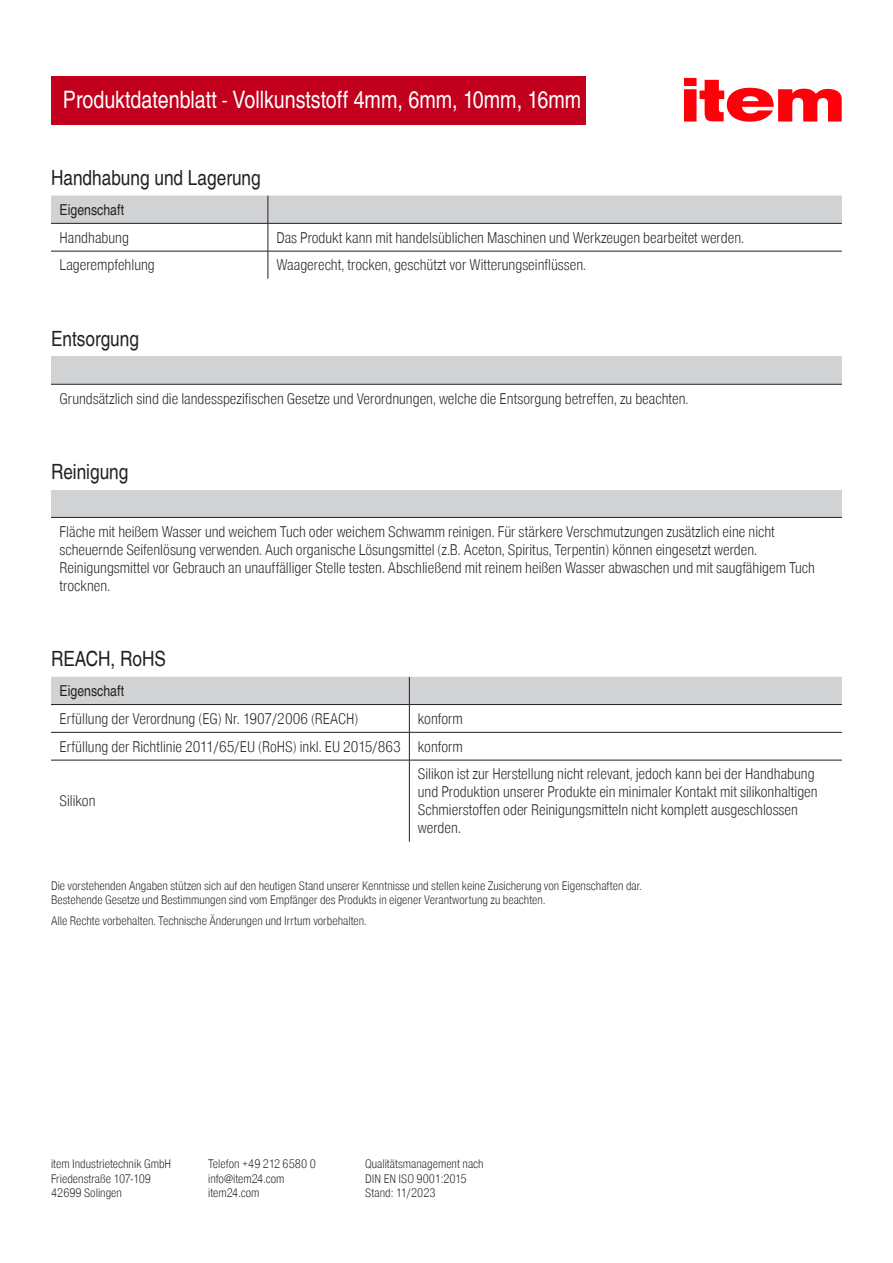
<style>
.page{position:relative;width:893px;height:1263px;background:#fff}
.page>*{position:absolute;margin:0;border:0;box-sizing:border-box;transform-origin:0 0}
.Headline_auf_rotem_Balken_16pt{font:24px "Item Global Reg Con";color:#fff}
.Copytext_Reg{font:21px "Nimbus Item Reg Con";color:#231f20}
.Copytext{font:15px/18px "Item Global Lig Con";color:#231f20}
.Copytext_Reg-2{font:15px "Nimbus Item Reg Con";color:#231f20}
.Copytext-2{font:12px/14.4px "Item Global Lig Con";color:#231f20}
.s1{font-family:"Item Global Lig Con"}
</style>
<div class="page">
<div style="left:51px;top:77px;width:535px;height:48px;background:#c2001d"></div>
<svg style="left:684px;top:78px;width:158px;height:44px"></svg>
<svg style="left:51px;top:196px;width:791px;height:83px"></svg>
<hr style="left:268px;top:223px;width:574px;height:1px;background:#231f20">
<hr style="left:51px;top:223px;width:217px;height:1px;background:#231f20">
<div style="left:51px;top:356px;width:791px;height:28px;background:#d1d2d4"></div>
<hr style="left:51px;top:384px;width:791px;height:1px;background:#231f20">
<div style="left:51px;top:490px;width:791px;height:27px;background:#d1d2d4"></div>
<hr style="left:51px;top:517px;width:791px;height:1px;background:#231f20">
<hr style="left:51px;top:760px;width:358px;height:1px;background:#231f20">
<hr style="left:409px;top:760px;width:1px;height:82px;background:#231f20">
<hr style="left:409px;top:760px;width:433px;height:1px;background:#231f20">
<svg style="left:51px;top:677px;width:791px;height:83px"></svg>
<hr style="left:409px;top:704px;width:433px;height:1px;background:#231f20">
<hr style="left:51px;top:704px;width:358px;height:1px;background:#231f20">
<p class="Headline_auf_rotem_Balken_16pt" style="left:63px;top:82px;width:520px">Produktdatenblatt <span class="s1">-</span> Vollkunststoff 4mm, 6mm, 10mm, 16mm</p>
<p class="Copytext_Reg" style="left:51px;top:165px;width:211px">Handhabung und Lagerung</p>
<p class="Copytext_Reg-2" style="left:60px;top:201px;width:66px">Eigenschaft</p>
<p class="Copytext" style="left:60px;top:229px;width:71px">Handhabung</p>
<p class="Copytext" style="left:276px;top:229px;width:469px">Das Produkt kann mit handelsüblichen Maschinen und Werkzeugen bearbeitet werden.</p>
<p class="Copytext" style="left:60px;top:257px;width:97px">Lagerempfehlung</p>
<p class="Copytext" style="left:276px;top:257px;width:311px">Waagerecht, trocken, geschützt vor Witterungseinflüssen.</p>
<p class="Copytext_Reg" style="left:51px;top:326px;width:89px">Entsorgung</p>
<p class="Copytext" style="left:60px;top:390px;width:630px">Grundsätzlich sind die landesspezifischen Gesetze und Verordnungen, welche die Entsorgung betreffen, zu beachten.</p>
<p class="Copytext_Reg" style="left:51px;top:459px;width:79px">Reinigung</p>
<p class="Copytext" style="left:60px;top:523px;width:757px">Fläche mit heißem Wasser und weichem Tuch oder weichem Schwamm reinigen. Für stärkere Verschmutzungen zusätzlich eine nicht scheuernde Seifenlösung verwenden. Auch organische Lösungsmittel (z.B. Aceton, Spiritus, Terpentin) können eingesetzt werden.<br>Reinigungsmittel vor Gebrauch an unauffälliger Stelle testen. Abschließend mit reinem heißen Wasser abwaschen und mit saugfähigem Tuch trocknen.</p>
<p class="Copytext_Reg" style="left:51px;top:646px;width:116px">REACH, RoHS</p>
<p class="Copytext_Reg-2" style="left:60px;top:682px;width:66px">Eigenschaft</p>
<p class="Copytext" style="left:60px;top:710px;width:300px">Erfüllung der Verordnung (EG) Nr. 1907/2006 (REACH)</p>
<p class="Copytext" style="left:418px;top:710px;width:47px">konform</p>
<p class="Copytext" style="left:60px;top:738px;width:343px">Erfüllung der Richtlinie 2011/65/EU (RoHS) inkl. EU 2015/863</p>
<p class="Copytext" style="left:418px;top:738px;width:47px">konform</p>
<p class="Copytext" style="left:60px;top:793px;width:38px">Silikon</p>
<p class="Copytext" style="left:418px;top:766px;width:401px">Silikon ist zur Herstellung nicht relevant, jedoch kann bei der Handhabung und Produktion unserer Produkte ein minimaler Kontakt mit silikonhaltigen Schmierstoffen oder Reinigungsmitteln nicht komplett ausgeschlossen werden.</p>
<p class="Copytext-2" style="left:51px;top:879px;width:592px">Die vorstehenden Angaben stützen sich auf den heutigen Stand unserer Kenntnisse und stellen keine Zusicherung von Eigenschaften dar.<br>Bestehende Gesetze und Bestimmungen sind vom Empfänger des Produkts in eigener Verantwortung zu beachten.</p>
<p class="Copytext-2" style="left:51px;top:914px;width:317px">Alle Rechte vorbehalten. Technische Änderungen und Irrtum vorbehalten.</p>
<p class="Copytext-2" style="left:51px;top:1157px;width:122px">item Industrietechnik GmbH<br>Friedenstraße 107-109<br>42699 Solingen</p>
<p class="Copytext-2" style="left:208px;top:1157px;width:109px">Telefon +49 212 6580 0 info@item24.com item24.com</p>
<p class="Copytext-2" style="left:365px;top:1157px;width:120px">Qualitätsmanagement nach<br>DIN EN ISO 9001:2015<br>Stand: 11/2023</p>
</div>
